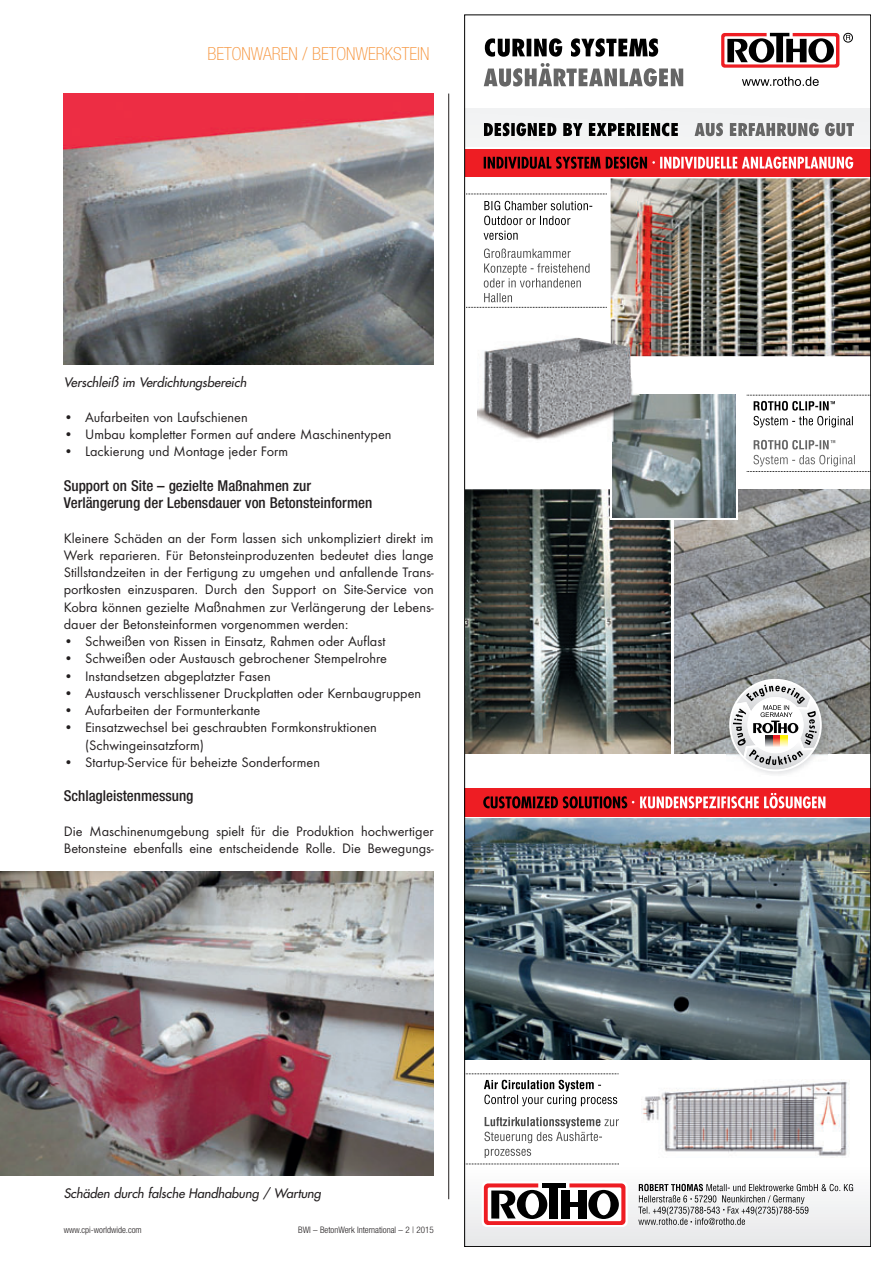
<style>
.page{position:relative;width:893px;height:1263px;background:#fff}
.page>*{position:absolute;margin:0;border:0;box-sizing:border-box;transform-origin:0 0}
.t1{font:100 condensed 18px "Helvetica Neue";color:#f69238}
.t2{font:500 condensed 15px/17.2px "Helvetica Neue";color:#231f20}
.t3{font:14.25px/17.2px "Futura T";color:#231f20}
.t4{font:italic 12.75px "Futura";color:#231f20}
.t5{font:300 condensed 9px "Helvetica Neue";color:#231f20}
</style>
<div class="page">
<img style="left:64px;top:94px;width:370px;height:270px">
<img style="left:0;top:872px;width:434px;height:304px">
<hr style="left:448px;top:94px;width:1px;height:1105px;background:#231f20">
<img style="left:674px;top:490px;width:195px;height:264px">
<div style="left:465px;top:1165px;width:406px;height:81px;background:linear-gradient(to right,#f2f2f3,#f2f3f3)"></div>
<img style="left:467px;top:489px;width:204px;height:265px">
<div style="left:482px;top:1181px;width:146px;height:46px;background:linear-gradient(to right,#fefefe,#fefefe);border-radius:5px"></div>
<img style="left:611px;top:178px;width:258px;height:178px">
<img style="left:467px;top:819px;width:402px;height:241px">
<div style="left:465px;top:109px;width:406px;height:38px;background:#f2f3f4"></div>
<svg style="left:484px;top:1183px;width:141px;height:42px"></svg>
<svg style="left:484px;top:123px;width:194px;height:13px"></svg>
<svg style="left:695px;top:123px;width:159px;height:13px"></svg>
<svg style="left:485px;top:38px;width:173px;height:19px"></svg>
<svg style="left:484px;top:63px;width:199px;height:24px"></svg>
<svg style="left:467px;top:194px;width:140px;height:1px"></svg>
<svg style="left:467px;top:248px;width:140px;height:60px"></svg>
<svg style="left:747px;top:395px;width:122px;height:32px"></svg>
<svg style="left:747px;top:440px;width:122px;height:32px"></svg>
<svg style="left:638px;top:1184px;width:215px;height:41px"></svg>
<svg style="left:721px;top:33px;width:118px;height:35px"></svg>
<div style="left:465px;top:788px;width:406px;height:28px;background:#ee1d23"></div>
<div style="left:843px;top:33px;width:10px;height:9px;border:1px solid #000;border-radius:50%"></div>
<svg style="left:846px;top:34px;width:4px;height:6px"></svg>
<svg style="left:742px;top:77px;width:77px;height:9px"></svg>
<div style="left:465px;top:149px;width:406px;height:28px;background:#ee1d23"></div>
<svg style="left:484px;top:157px;width:369px;height:12px"></svg>
<svg style="left:640px;top:793px;width:185px;height:15px"></svg>
<svg style="left:483px;top:796px;width:151px;height:12px"></svg>
<svg style="left:610px;top:442px;width:128px;height:78px"></svg>
<img style="left:613px;top:394px;width:123px;height:123px">
<hr style="left:671px;top:518px;width:3px;height:237px;background:#fff">
<svg style="left:484px;top:201px;width:108px;height:39px"></svg>
<img style="left:477px;top:324px;width:164px;height:118px">
<svg style="left:484px;top:1080px;width:133px;height:26px"></svg>
<svg style="left:467px;top:1073px;width:152px;height:1px"></svg>
<svg style="left:467px;top:1117px;width:152px;height:47px"></svg>
<img style="left:726px;top:676px;width:101px;height:99px">
<svg style="left:731px;top:680px;width:89px;height:90px"></svg>
<img style="left:642px;top:1080px;width:208px;height:76px">
<p class="t1" style="left:208px;top:43px;width:223px">BETONWAREN / BETONWERKSTEIN</p>
<p class="t4" style="left:64px;top:374px;width:187px">Verschleiß im Verdichtungsbereich</p>
<p class="t3" style="left:64px;top:408px;width:186px">• Aufarbeiten von Laufschienen</p>
<p class="t3" style="left:64px;top:426px;width:329px">• Umbau kompletter Formen auf andere Maschinentypen</p>
<p class="t3" style="left:64px;top:443px;width:226px">• Lackierung und Montage jeder Form</p>
<p class="t2" style="left:64px;top:477px;width:310px">Support on Site – gezielte Maßnahmen zur<br>Verlängerung der Lebensdauer von Betonsteinformen</p>
<p class="t3" style="left:64px;top:529px;width:371px;text-align:justify">Kleinere Schäden an der Form lassen sich unkompliziert direkt im Werk reparieren. Für Betonsteinproduzenten bedeutet dies lange Stillstandzeiten in der Fertigung zu umgehen und anfallende Trans - portkosten einzusparen. Durch den Support on Site-Service von Kobra können gezielte Maßnahmen zur Verlängerung der Lebens - dauer der Betonsteinformen vorgenommen werden:</p>
<p class="t3" style="left:64px;top:633px;width:323px">• Schweißen von Rissen in Einsatz, Rahmen oder Auflast</p>
<p class="t3" style="left:64px;top:650px;width:325px">• Schweißen oder Austausch gebrochener Stempelrohre</p>
<p class="t3" style="left:64px;top:667px;width:209px">• Instandsetzen abgeplatzter Fasen</p>
<p class="t3" style="left:64px;top:684px;width:359px">• Austausch verschlissener Druckplatten oder Kernbaugruppen</p>
<p class="t3" style="left:64px;top:702px;width:198px">• Aufarbeiten der Formunterkante</p>
<p class="t3" style="left:85px;top:719px;width:293px;text-indent:-21px">• Einsatzwechsel bei geschraubten Formkonstruktionen (Schwingeinsatzform)</p>
<p class="t3" style="left:64px;top:753px;width:258px">• Startup-Service für beheizte Sonderformen</p>
<p class="t2" style="left:64px;top:787px;width:131px">Schlagleistenmessung</p>
<p class="t3" style="left:64px;top:822px;width:371px">Die Maschinenumgebung spielt für die Produktion hochwertiger<br>Beton steine ebenfalls eine entscheidende Rolle. Die Bewegungs -</p>
<p class="t4" style="left:64px;top:1185px;width:261px">Schäden durch falsche Handhabung / Wartung</p>
<p class="t5" style="left:64px;top:1224px;width:79px">www.cpi-worldwide.com</p>
<p class="t5" style="left:298px;top:1224px;width:137px">BWI – BetonWerk International – 2 | 2015</p>
</div>
